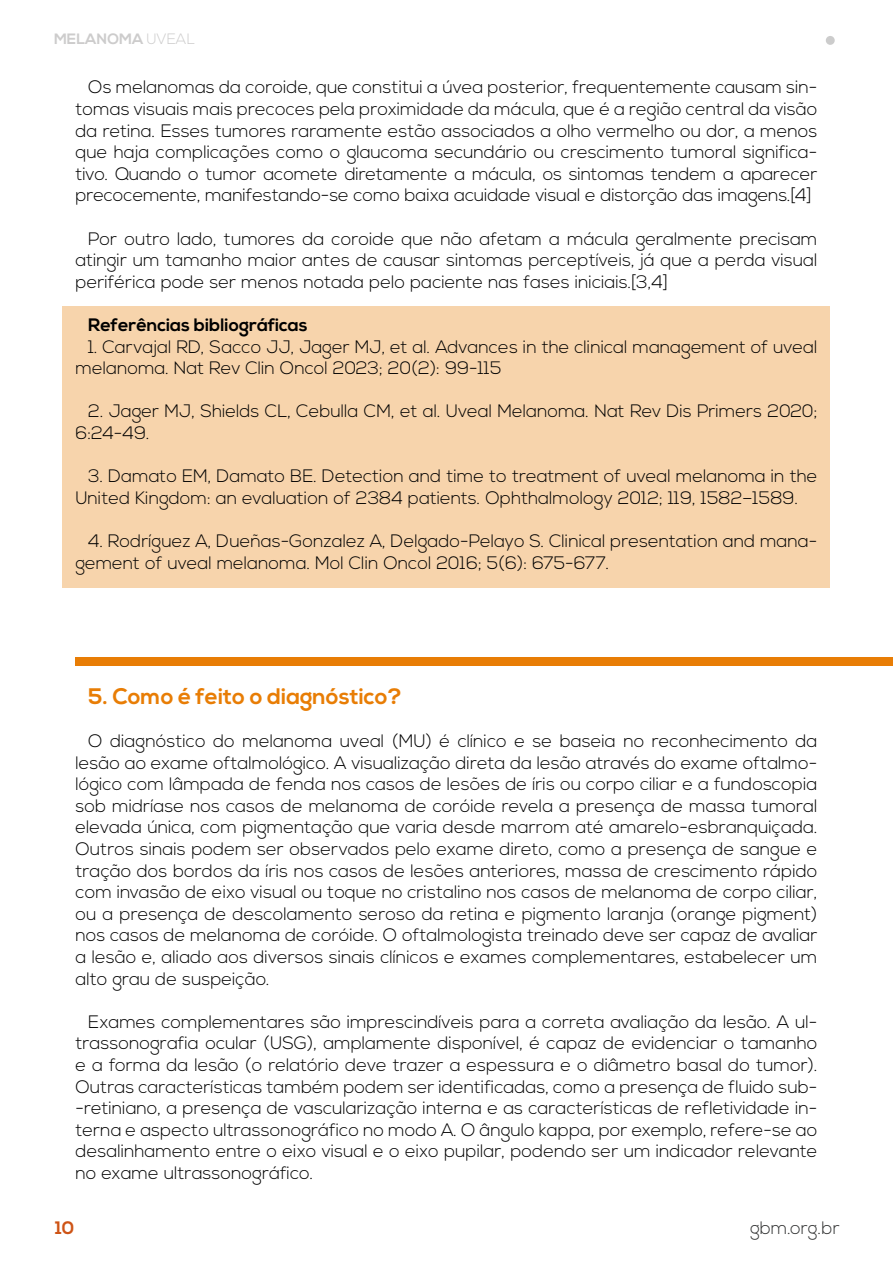
<style>
.page{position:relative;width:893px;height:1263px;background:#fff}
.page>*{position:absolute;margin:0;border:0;box-sizing:border-box;transform-origin:0 0}
.t1{font:700 22.5px "Nexa";color:#e87d05}
.t2{font:300 18px/21.6px "Nexa";color:#000;text-align:justify}
.t3{font:700 18px "Nexa";color:#000}
.t4{font:300 18px "Nexa";color:#303131}
.t5{font:700 18px "Nexa";color:#ce5416}
.t6{font:700 15px "Nexa";color:#cdcccc}
.s1{font-weight:300}
</style>
<div class="page">
<div style="left:826px;top:36px;width:9px;height:9px;background:#ccc;border-radius:50%"></div>
<div style="left:63px;top:306px;width:767px;height:282px;background:#f7d4ac"></div>
<div style="left:75px;top:657px;width:818px;height:9px;background:#e87d05"></div>
<p class="t6" style="left:54px;top:30px;width:142px">MELANOMA <span class="s1">UVEAL</span></p>
<p class="t2" style="left:75px;top:77px;width:744px;text-indent:13px">Os melanomas da coroide, que constitui a úvea posterior, frequentemente causam sin&shy;tomas visuais mais precoces pela proximidade da mácula, que é a região central da visão da retina. Esses tumores raramente estão associados a olho vermelho ou dor, a menos que haja complicações como o glaucoma secundário ou crescimento tumoral significa&shy;tivo. Quando o tumor acomete diretamente a mácula, os sintomas tendem a aparecer precocemente, manifestando-se como baixa acuidade visual e distorção das imagens.[4]</p>
<p class="t2" style="left:75px;top:228px;width:743px;text-indent:13px">Por outro lado, tumores da coroide que não afetam a mácula geralmente precisam atingir um tamanho maior antes de causar sintomas perceptíveis, já que a perda visual periférica pode ser menos notada pelo paciente nas fases iniciais.[3,4]</p>
<p class="t3" style="left:88px;top:314px;width:221px">Referências bibliográficas</p>
<p class="t2" style="left:75px;top:336px;width:744px;text-indent:13px">1. Carvajal RD, Sacco JJ, Jager MJ, et al. Advances in the clinical management of uveal melanoma. Nat Rev Clin Oncol 2023; 20(2): 99-115</p>
<p class="t2" style="left:75px;top:401px;width:743px;text-indent:13px">2. Jager MJ, Shields CL, Cebulla CM, et al. Uveal Melanoma. Nat Rev Dis Primers 2020;<br>6:24-49.</p>
<p class="t2" style="left:75px;top:466px;width:744px;text-indent:13px">3. Damato EM, Damato BE. Detection and time to treatment of uveal melanoma in the<br>United Kingdom: an evaluation of 2384 patients. Ophthalmology 2012; 119, 1582–1589.</p>
<p class="t2" style="left:75px;top:531px;width:743px;text-indent:13px">4. Rodríguez A, Dueñas-Gonzalez A, Delgado-Pelayo S. Clinical presentation and mana&shy;gement of uveal melanoma. Mol Clin Oncol 2016; 5(6): 675-677.</p>
<p class="t1" style="left:88px;top:683px;width:315px">5. Como é feito o diagnóstico?</p>
<p class="t2" style="left:75px;top:731px;width:744px;text-indent:13px">O diagnóstico do melanoma uveal (MU) é clínico e se baseia no reconhecimento da lesão ao exame oftalmológico. A visualização direta da lesão através do exame oftalmo&shy;lógico com lâmpada de fenda nos casos de lesões de íris ou corpo ciliar e a fundoscopia sob midríase nos casos de melanoma de coróide revela a presença de massa tumoral elevada única, com pigmentação que varia desde marrom até amarelo-esbranquiçada.<br>Outros sinais podem ser observados pelo exame direto, como a presença de sangue e tração dos bordos da íris nos casos de lesões anteriores, massa de crescimento rápido com invasão de eixo visual ou toque no cristalino nos casos de melanoma de corpo ciliar, ou a presença de descolamento seroso da retina e pigmento laranja (orange pigment) nos casos de melanoma de coróide. O oftalmologista treinado deve ser capaz de avaliar a lesão e, aliado aos diversos sinais clínicos e exames complementares, estabelecer um alto grau de suspeição.</p>
<p class="t2" style="left:75px;top:1011px;width:744px;text-indent:13px">Exames complementares são imprescindíveis para a correta avaliação da lesão. A ul&shy;trassonografia ocular (USG), amplamente disponível, é capaz de evidenciar o tamanho e a forma da lesão (o relatório deve trazer a espessura e o diâmetro basal do tumor).<br>Outras características também podem ser identificadas, como a presença de fluido sub--retiniano, a presença de vascularização interna e as características de refletividade in&shy;terna e aspecto ultrassonográfico no modo A. O ângulo kappa, por exemplo, refere-se ao desalinhamento entre o eixo visual e o eixo pupilar, podendo ser um indicador relevante no exame ultrassonográfico.</p>
<p class="t5" style="left:55px;top:1217px;width:21px">10</p>
<p class="t4" style="left:750px;top:1217px;width:91px">gbm.org.br</p>
</div>
